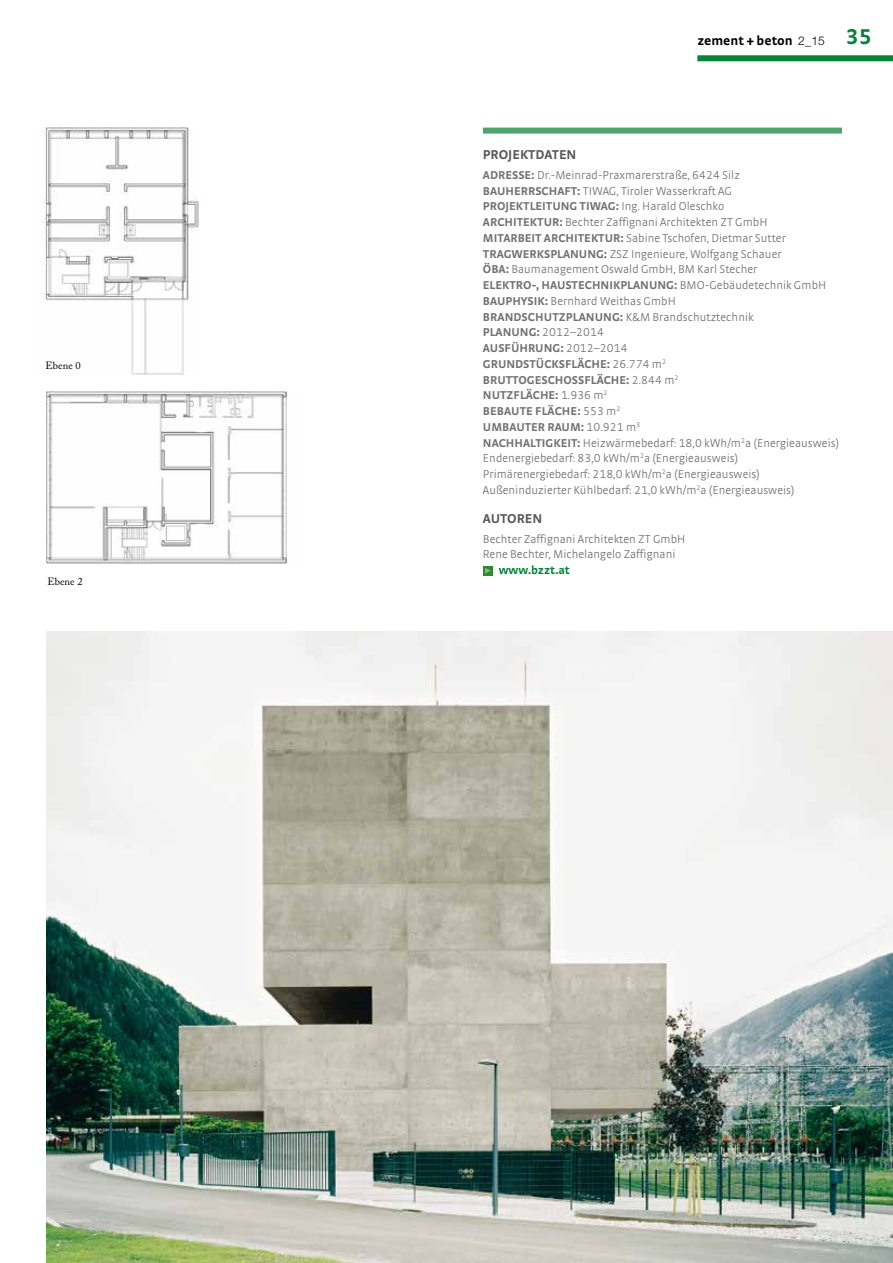
<style>
.page{position:relative;width:893px;height:1263px;background:#fff}
.page>*{position:absolute;margin:0;border:0;box-sizing:border-box;transform-origin:0 0}
.t1{font:700 13.5px "Strada TF";color:#58585a}
.t2{font:700 13.5px "Strada";color:#000}
.t3{font:300 12px/15.8px "Strada TF";letter-spacing:.005em;color:#707172}
.t4{font:700 12px "Strada TF";color:#008634}
.t5{font:10.5px "Adobe Caslon Pro";letter-spacing:.005em;color:#000}
.s1{font-family:"Helvetica Neue LT";font-weight:300;font-size:12px}
.s2{font-family:"Strada TF";font-size:22.5px;color:#008634}
.s3{font-weight:700}
</style>
<div class="page">
<div style="left:697px;top:55px;width:196px;height:6px;background:#008634"></div>
<div style="left:483px;top:566px;width:10px;height:9px;background:#278e2b"></div>
<svg style="left:485px;top:568px;width:6px;height:5px"></svg>
<div style="left:483px;top:128px;width:359px;height:6px;background:#4ba767"></div>
<img style="left:47px;top:631px;width:846px;height:632px">
<img style="left:42px;top:128px;width:157px;height:247px">
<img style="left:46px;top:391px;width:241px;height:173px">
<p class="t5" style="left:46px;top:359px;width:37px">Ebene 0</p>
<p class="t5" style="left:47px;top:575px;width:37px">Ebene 2</p>
<p class="t2" style="left:697px;top:32px;width:176px">zement + beton <span class="s1">2_15</span> <span class="s2">35</span></p>
<p class="t1" style="left:483px;top:146px;width:95px">PROJEKTDATEN</p>
<p class="t3" style="left:483px;top:167px;width:358px"><span class="s3">ADRESSE:</span> Dr.-Meinrad-Praxmarerstraße, 6424 Silz <span class="s3">BAUHERRSCHAFT:</span> TIWAG, Tiroler Wasserkraft AG<br><span class="s3">PROJEKTLEITUNG TIWAG:</span> Ing. Harald Oleschko<br><span class="s3">ARCHITEKTUR:</span> Bechter Zaffignani Architekten ZT GmbH<br><span class="s3">MITARBEIT ARCHITEKTUR:</span> Sabine Tschofen, Dietmar Sutter <span class="s3">TRAGWERKSPLANUNG:</span> ZSZ Ingenieure, Wolfgang Schauer<br><span class="s3">ÖBA:</span> Baumanagement Oswald GmbH, BM Karl Stecher<br><span class="s3">ELEKTRO-, HAUSTECHNIKPLANUNG:</span> BMO-Gebäudetechnik GmbH <span class="s3">BAUPHYSIK:</span> Bernhard Weithas GmbH<br><span class="s3">BRANDSCHUTZPLANUNG:</span> K&amp;M Brandschutztechnik<br><span class="s3">PLANUNG:</span> 2012–2014<br><span class="s3">AUSFÜHRUNG:</span> 2012–2014<br><span class="s3">GRUNDSTÜCKSFLÄCHE:</span> 26.774 m<sup>2<br></sup><span class="s3">BRUTTOGESCHOSSFLÄCHE:</span> 2.844 m<sup>2<br></sup><span class="s3">NUTZFLÄCHE:</span> 1.936 m<sup>2<br></sup><span class="s3">BEBAUTE FLÄCHE:</span> 553 m<sup>2<br></sup><span class="s3">UMBAUTER RAUM:</span> 10.921 m<sup>3<br></sup><span class="s3">NACHHALTIGKEIT:</span> Heizwärmebedarf: 18,0 kWh/m<sup>2</sup>a (Energieausweis)<br>Endenergiebedarf: 83,0 kWh/m<sup>2</sup>a (Energieausweis)<br>Primärenergiebedarf: 218,0 kWh/m<sup>2</sup>a (Energieausweis)<br>Außeninduzierter Kühlbedarf: 21,0 kWh/m<sup>2</sup>a (Energieausweis)</p>
<p class="t1" style="left:483px;top:510px;width:61px">AUTOREN</p>
<p class="t3" style="left:483px;top:530px;width:204px">Bechter Zaffignani Architekten ZT GmbH<br>Rene Bechter, Michelangelo Zaffignani</p>
<p class="t4" style="left:499px;top:563px;width:73px">www.bzzt.at</p>
</div>
